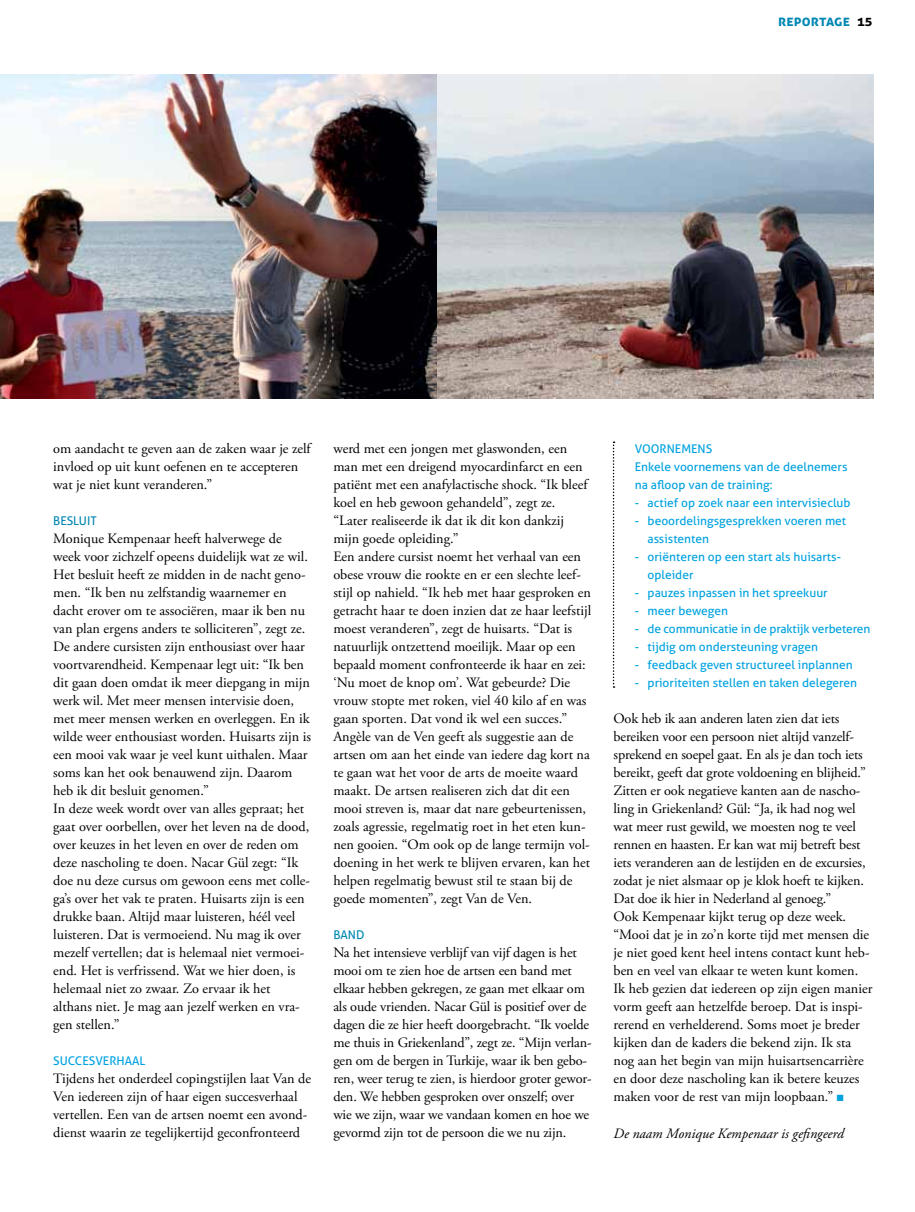
<style>
.page{position:relative;width:915px;height:1212px;background:#fff}
.page>*{position:absolute;margin:0;border:0;box-sizing:border-box;transform-origin:0 0}
.t1{font:700 15px "Aller";letter-spacing:.01em;color:#0088b2}
.t2{font:14.25px/18px "Adobe Garamond Pro";color:#000}
.t3{font:italic 14.25px "Adobe Garamond Pro";color:#000}
.t4{font:12px/18px "Aller";color:#00a2e0}
.t5{font:12px "Aller";color:#0088b2}
.s1{color:#000}
.s2{color:#00a2e0}
</style>
<div class="page">
<img style="left:0;top:74px;width:872px;height:325px">
<svg style="left:612px;top:441px;width:2px;height:247px"></svg>
<p class="t1" style="left:777px;top:11px;width:96px">reportage <span class="s1">15</span></p>
<p class="t2" style="left:53px;top:440px;width:259px">om aandacht te geven aan de zaken waar je zelf invloed op uit kunt oefenen en te accepteren wat je niet kunt veranderen.”</p>
<p class="t5" style="left:53px;top:513px;width:45px">Besluit</p>
<p class="t2" style="left:53px;top:530px;width:259px">Monique Kempenaar heeft halverwege de week voor zichzelf opeens duidelijk wat ze wil.<br>Het besluit heeft ze midden in de nacht geno&shy;men. “Ik ben nu zelfstandig waarnemer en dacht erover om te associëren, maar ik ben nu van plan ergens anders te solliciteren”, zegt ze.<br>De andere cursisten zijn enthousiast over haar voortvarendheid. Kempenaar legt uit: “Ik ben dit gaan doen omdat ik meer diepgang in mijn werk wil. Met meer mensen intervisie doen, met meer mensen werken en overleggen. En ik wilde weer enthousiast worden. Huisarts zijn is een mooi vak waar je veel kunt uithalen. Maar soms kan het ook benauwend zijn. Daarom heb ik dit besluit genomen.”<br>In deze week wordt over van alles gepraat; het gaat over oorbellen, over het leven na de dood, over keuzes in het leven en over de reden om deze nascholing te doen. Nacar Gül zegt: “Ik doe nu deze cursus om gewoon eens met colle&shy;ga’s over het vak te praten. Huisarts zijn is een drukke baan. Altijd maar luisteren, héél veel luisteren. Dat is vermoeiend. Nu mag ik over mezelf vertellen; dat is helemaal niet vermoei&shy;end. Het is verfrissend. Wat we hier doen, is helemaal niet zo zwaar. Zo ervaar ik het althans niet. Je mag aan jezelf werken en vra&shy;gen stellen.”</p>
<p class="t4" style="left:53px;top:1052px;width:94px">Succesverhaal</p>
<p class="t2" style="left:53px;top:1070px;width:259px">Tijdens het onderdeel copingstijlen laat Van de Ven iedereen zijn of haar eigen succesverhaal vertellen. Een van de artsen noemt een avond&shy;dienst waarin ze tegelijkertijd geconfronteerd</p>
<p class="t2" style="left:333px;top:440px;width:259px">werd met een jongen met glaswonden, een man met een dreigend myocardinfarct en een patiënt met een anafylactische shock. “Ik bleef koel en heb gewoon gehandeld”, zegt ze. “Later realiseerde ik dat ik dit kon dankzij mijn goede opleiding.”<br>Een andere cursist noemt het verhaal van een obese vrouw die rookte en er een slechte leef&shy;stijl op nahield. “Ik heb met haar gesproken en getracht haar te doen inzien dat ze haar leefstijl moest veranderen”, zegt de huisarts. “Dat is natuurlijk ontzettend moeilijk. Maar op een bepaald moment confronteerde ik haar en zei: ‘Nu moet de knop om’. Wat gebeurde? Die vrouw stopte met roken, viel 40 kilo af en was gaan sporten. Dat vond ik wel een succes.” Angèle van de Ven geeft als suggestie aan de artsen om aan het einde van iedere dag kort na te gaan wat het voor de arts de moeite waard maakt. De artsen realiseren zich dat dit een mooi streven is, maar dat nare gebeurtenissen, zoals agressie, regelmatig roet in het eten kun&shy;nen gooien. “Om ook op de lange termijn vol&shy;doening in het werk te blijven ervaren, kan het helpen regelmatig bewust stil te staan bij de goede momenten”, zegt Van de Ven.</p>
<p class="t5" style="left:333px;top:928px;width:33px">Band</p>
<p class="t2" style="left:333px;top:944px;width:260px">Na het intensieve verblijf van vijf dagen is het mooi om te zien hoe de artsen een band met elkaar hebben gekregen, ze gaan met elkaar om als oude vrienden. Nacar Gül is positief over de dagen die ze hier heeft doorgebracht. “Ik voelde me thuis in Griekenland”, zegt ze. “Mijn verlan&shy;gen om de bergen in Turkije, waar ik ben gebo&shy;ren, weer terug te zien, is hierdoor groter gewor&shy;den. We hebben gesproken over onszelf; over wie we zijn, waar we vandaan komen en hoe we gevormd zijn tot de persoon die we nu zijn.</p>
<p class="t4" style="left:634px;top:439px;width:214px">Voornemens<br>Enkele voornemens van de deelnemers na afloop van de training:</p>
<p class="t4" style="left:634px;top:493px;width:217px">- actief op zoek naar een intervisieclub</p>
<p class="t4" style="left:647px;top:512px;width:200px;text-indent:-13px">- beoordelingsgesprekken voeren met assistenten</p>
<p class="t4" style="left:647px;top:548px;width:194px;text-indent:-13px">- oriënteren op een start als huisarts&shy;opleider</p>
<p class="t4" style="left:634px;top:584px;width:194px">- pauzes inpassen in het spreekuur</p>
<p class="t4" style="left:634px;top:602px;width:95px">- meer bewegen</p>
<p class="t4" style="left:634px;top:620px;width:237px">- de communicatie in de praktijk verbeteren</p>
<p class="t4" style="left:634px;top:638px;width:185px">- tijdig om ondersteuning vragen</p>
<p class="t4" style="left:634px;top:656px;width:219px">- feedback geven structureel inplannen</p>
<p class="t4" style="left:634px;top:674px;width:224px">- prioriteiten stellen en taken delegeren</p>
<p class="t2" style="left:613px;top:710px;width:260px">Ook heb ik aan anderen laten zien dat iets bereiken voor een persoon niet altijd vanzelf&shy;sprekend en soepel gaat. En als je dan toch iets bereikt, geeft dat grote voldoening en blijheid.” Zitten er ook negatieve kanten aan de nascho&shy;ling in Griekenland? Gül: “Ja, ik had nog wel wat meer rust gewild, we moesten nog te veel rennen en haasten. Er kan wat mij betreft best iets veranderen aan de lestijden en de excursies, zodat je niet alsmaar op je klok hoeft te kijken.<br>Dat doe ik hier in Nederland al genoeg.”<br>Ook Kempenaar kijkt terug op deze week. “Mooi dat je in zo’n korte tijd met mensen die je niet goed kent heel intens contact kunt heb&shy;ben en veel van elkaar te weten kunt komen.<br>Ik heb gezien dat iedereen op zijn eigen manier vorm geeft aan hetzelfde beroep. Dat is inspi&shy;rerend en verhelderend. Soms moet je breder kijken dan de kaders die bekend zijn. Ik sta nog aan het begin van mijn huisartsencarrière en door deze nascholing kan ik betere keuzes maken voor de rest van mijn loopbaan.” <span class="s2">■</span></p>
<p class="t3" style="left:613px;top:1124px;width:232px">De naam Monique Kempenaar is gefingeerd</p>
</div>
